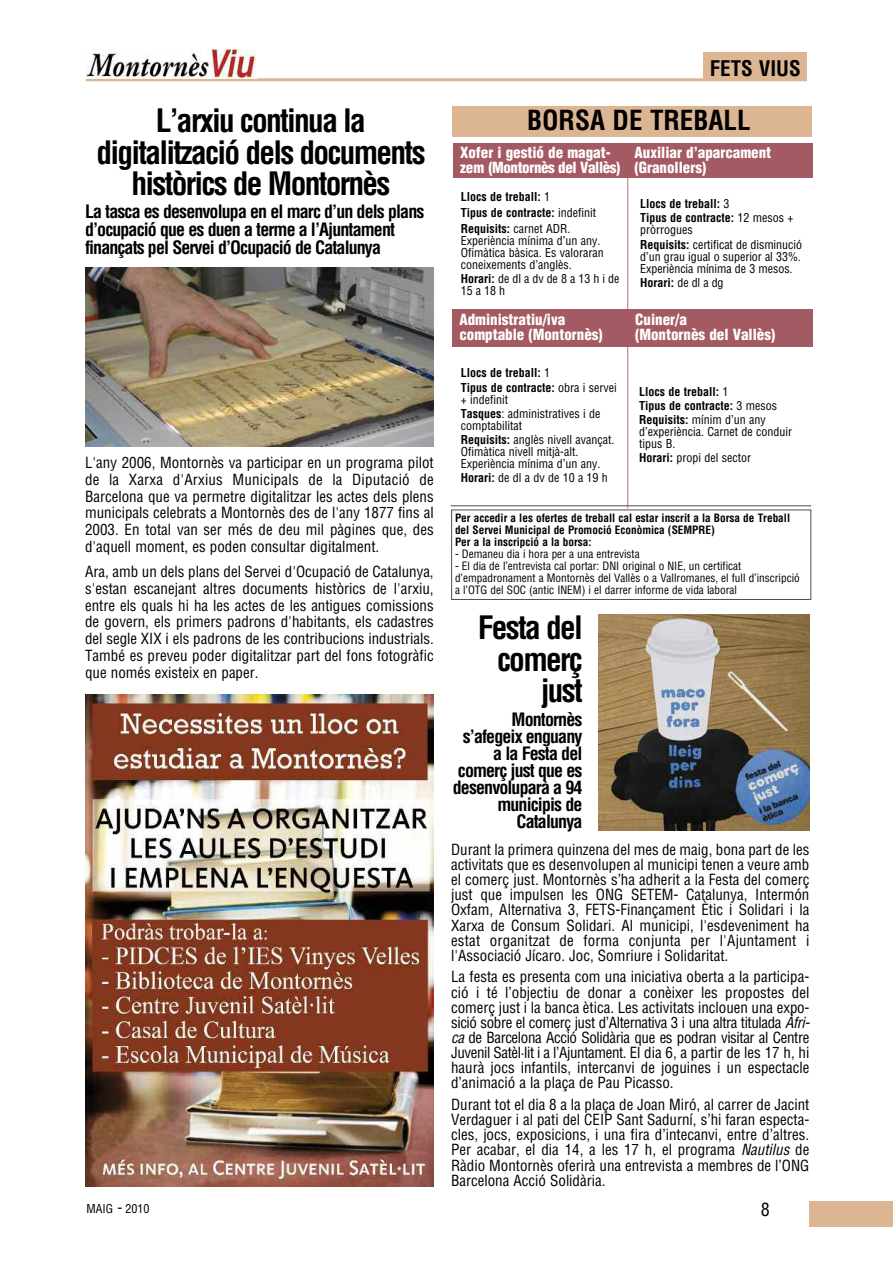
<style>
.page{position:relative;width:893px;height:1263px;background:#fff}
.page>*{position:absolute;margin:0;border:0;box-sizing:border-box;transform-origin:0 0}
.t1{font:700 condensed 31.5px/31.5px "Helvetica";letter-spacing:-.055em;color:#000;text-align:right}
.t2{font:700 condensed 27px "Helvetica";color:#000}
.t3{font:700 condensed 21px "Helvetica";color:#000}
.t4{font:700 condensed 18px/17px "Helvetica";letter-spacing:-.05em;color:#000}
.t5{font:condensed 18px "Helvetica";color:#000}
.t6{font:condensed 15px/15.1px "Helvetica";color:#000;text-align:justify}
.t7{font:900 condensed 15px/15px "Helvetica";color:#fff}
.t8{font:condensed 12px/12px "Helvetica";color:#000}
.t9{font:700 condensed 12px/14.1px "Helvetica";color:#000}
.t10{font:condensed 11.25px/12px "Helvetica";color:#000}
.t11{font:700 condensed 11.25px/12px "Helvetica";color:#000}
.s1{font-weight:400}
.s2{font-weight:700}
.s3{font-style:italic}
.s4{font-size:15px}
</style>
<div class="page">
<hr style="left:86px;top:78px;width:721px;height:3px;background:#dcb593">
<img style="left:86px;top:50px;width:170px;height:29px">
<div style="left:809px;top:1201px;width:84px;height:25px;background:#dcb593"></div>
<div style="left:704px;top:52px;width:103px;height:27px;background:#dcb593"></div>
<img style="left:599px;top:614px;width:211px;height:217px">
<hr style="left:627px;top:150px;width:1px;height:358px;background:#b06f76">
<div style="left:451px;top:510px;width:360px;height:90px;border:1px solid #4d4d4d"></div>
<div style="left:453px;top:107px;width:359px;height:30px;background:#dcb593"></div>
<div style="left:453px;top:144px;width:174px;height:34px;background:#a45a62"></div>
<div style="left:627px;top:144px;width:186px;height:34px;background:#a45a62"></div>
<div style="left:452px;top:309px;width:177px;height:38px;background:#a45a62"></div>
<div style="left:628px;top:309px;width:184px;height:38px;background:#a45a62"></div>
<hr style="left:451px;top:505px;width:360px;height:1px;background:#4d4d4d">
<img style="left:86px;top:695px;width:348px;height:491px">
<img style="left:86px;top:267px;width:348px;height:179px">
<h1 class="t1" style="left:96px;top:106px;width:331px;text-align:center">L’arxiu continua la digitalització dels documents històrics de Montornès</h1>
<p class="t4" style="left:85px;top:203px;width:341px;line-height:17.5px">La tasca es desenvolupa en el marc d’un dels plans d’ocupació que es duen a terme a l’Ajuntament finançats pel Servei d’Ocupació de Catalunya</p>
<p class="t6" style="left:85px;top:455px;width:350px;line-height:16.8px">L'any 2006, Montornès va participar en un programa pilot de la Xarxa d'Arxius Municipals de la Diputació de Barcelona que va permetre digitalitzar les actes dels plens municipals celebrats a Montornès des de l'any 1877 fins al 2003. En total van ser més de deu mil pàgines que, des d'aquell moment, es poden consultar digitalment.</p>
<p class="t6" style="left:85px;top:564px;width:350px;line-height:16.8px">Ara, amb un dels plans del Servei d'Ocupació de Catalunya, s'estan escanejant altres documents històrics de l'arxiu, entre els quals hi ha les actes de les antigues comissions de govern, els primers padrons d'habitants, els cadastres del segle XIX i els padrons de les contribucions industrials.<br>També es preveu poder digitalitzar part del fons fotogràfic que només existeix en paper.</p>
<h3 class="t3" style="left:710px;top:56px;width:92px">FETS VIUS</h3>
<h2 class="t2" style="left:527px;top:105px;width:225px">BORSA DE TREBALL</h2>
<p class="t7" style="left:460px;top:145px;width:162px">Xofer i gestió de magat&shy;zem (Montornès del Vallès)</p>
<p class="t7" style="left:635px;top:145px;width:138px">Auxiliar d’aparcament (Granollers)</p>
<p class="t9" style="left:640px;top:197px;width:155px">Llocs de treball: <span class="s1">3<br></span>Tipus de contracte: <span class="s1">12 mesos +</span></p>
<p class="t8" style="left:640px;top:223px;width:163px;line-height:14.1px">pròrrogues<br><span class="s2">Requisits:</span> certificat de disminució</p>
<p class="t8" style="left:640px;top:250px;width:162px">d’un grau igual o superior al 33%.<br>Experiència mínima de 3 mesos.</p>
<p class="t9" style="left:640px;top:275px;width:85px">Horari: <span class="s1">de dl a dg</span></p>
<p class="t9" style="left:461px;top:188px;width:137px;line-height:16.2px">Llocs de treball: <span class="s1">1<br></span>Tipus de contracte: <span class="s1">indefinit<br></span>Requisits: <span class="s1">carnet ADR.</span></p>
<p class="t8" style="left:461px;top:235px;width:144px">Experiència mínima d’un any.<br>Ofimàtica bàsica. Es valoraran coneixements d’anglès.</p>
<p class="t8" style="left:461px;top:273px;width:160px"><span class="s2">Horari:</span> de dl a dv de 8 a 13 h i de<br>15a18h</p>
<p class="t7" style="left:459px;top:312px;width:145px">Administratiu/iva comptable (Montornès)</p>
<p class="t7" style="left:635px;top:312px;width:141px">Cuiner/a<br>(Montornès del Vallès)</p>
<p class="t9" style="left:461px;top:366px;width:157px">Llocs de treball: <span class="s1">1<br></span>Tipus de contracte: <span class="s1">obra i servei</span></p>
<p class="t8" style="left:461px;top:392px;width:141px;line-height:14.1px">+ indefinit<br><span class="s2">Tasques</span>: administratives i de</p>
<p class="t8" style="left:461px;top:418px;width:155px;line-height:14.1px">comptabilitat<br><span class="s2">Requisits:</span> anglès nivell avançat.</p>
<p class="t8" style="left:461px;top:446px;width:141px">Ofimàtica nivell mitjà-alt.<br>Experiència mínima d’un any.</p>
<p class="t8" style="left:461px;top:472px;width:148px"><span class="s2">Horari:</span> de dl a dv de 10 a 19 h</p>
<p class="t9" style="left:639px;top:384px;width:139px">Llocs de treball: <span class="s1">1<br></span>Tipus de contracte: <span class="s1">3 mesos<br></span>Requisits: <span class="s1">mínim d’un any</span></p>
<p class="t8" style="left:639px;top:426px;width:154px">d’experiència. Carnet de conduir tipus B.</p>
<p class="t8" style="left:639px;top:452px;width:113px"><span class="s2">Horari:</span> propi del sector</p>
<p class="t11" style="left:455px;top:512px;width:337px">Per accedir a les ofertes de treball cal estar inscrit a la Borsa de Treball del Servei Municipal de Promoció Econòmica (SEMPRE)<br>Per a la inscripció a la borsa:</p>
<p class="t10" style="left:455px;top:548px;width:186px">- Demaneu dia i hora per a una entrevista</p>
<p class="t10" style="left:455px;top:560px;width:346px">- El dia de l’entrevista cal portar: DNI original o NIE, un certificat d’empadronament a Montornès del Vallès o a Vallromanes, el full d’inscripció a l’OTG del SOC (antic INEM) i el darrer informe de vida laboral</p>
<h1 class="t1" style="left:478px;top:612px;width:107px">Festa del comerç just</h1>
<p class="t4" style="left:453px;top:711px;width:131px;text-align:right">Montornès s’afegeix enguany a la Festa del comerç just que es desenvoluparà a 94 municipis de<br>Catalunya</p>
<p class="t6" style="left:451px;top:842px;width:360px">Durant la primera quinzena del mes de maig, bona part de les activitats que es desenvolupen al municipi tenen a veure amb el comerç just. Montornès s’ha adherit a la Festa del comerç just que impulsen les ONG SETEM- Catalunya, Intermón Oxfam, Alternativa 3, FETS-Finançament Ètic i Solidari i la Xarxa de Consum Solidari. Al municipi, l'esdeveniment ha estat organitzat de forma conjunta per l'Ajuntament i l'Associació Jícaro. Joc, Somriure i Solidaritat.</p>
<p class="t6" style="left:451px;top:970px;width:360px">La festa es presenta com una iniciativa oberta a la participa&shy;ció i té l’objectiu de donar a conèixer les propostes del comerç just i la banca ètica. Les activitats inclouen una expo&shy;sició sobre el comerç just d’Alternativa 3 i una altra titulada <span class="s3">Àfri&shy;ca</span> de Barcelona Acció Solidària que es podran visitar al Centre Juvenil Satèl·lit i a l’Ajuntament. El dia 6, a partir de les 17 h, hi haurà jocs infantils, intercanvi de joguines i un espectacle d’animació a la plaça de Pau Picasso.</p>
<p class="t6" style="left:451px;top:1097px;width:360px">Durant tot el dia 8 a la plaça de Joan Miró, al carrer de Jacint Verdaguer i al pati del CEIP Sant Sadurní, s’hi faran especta&shy;cles, jocs, exposicions, i una fira d’intecanvi, entre d’altres.<br>Per acabar, el dia 14, a les 17 h, el programa <span class="s3">Nautilus</span> de Ràdio Montornès oferirà una entrevista a membres de l’ONG Barcelona Acció Solidària.</p>
<p class="t8" style="left:87px;top:1203px;width:65px">MAIG <span class="s4">-</span> 2010</p>
<p class="t5" style="left:761px;top:1199px;width:11px">8</p>
</div>
